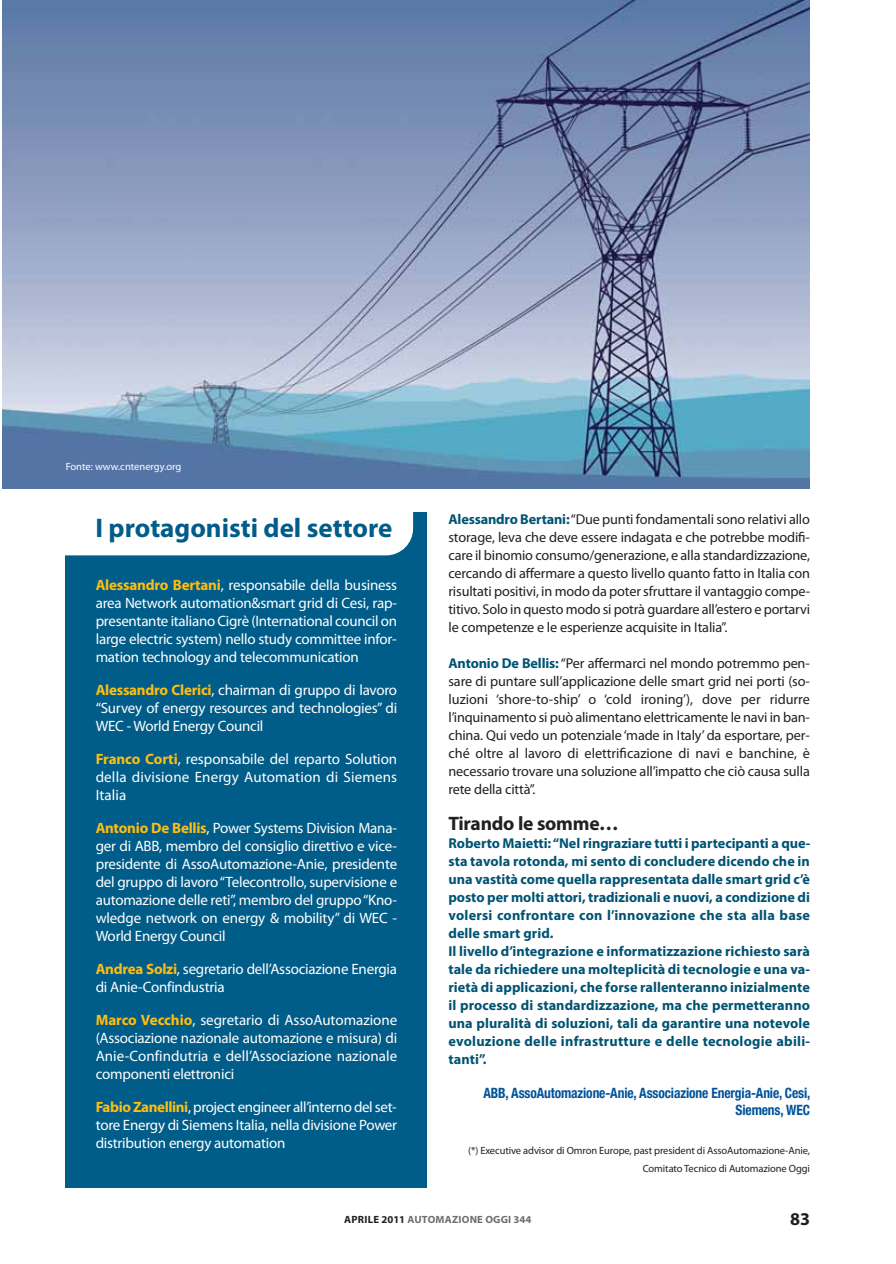
<style>
.page{position:relative;width:896px;height:1264px;background:#fff}
.page>*{position:absolute;margin:0;border:0;box-sizing:border-box;transform-origin:0 0}
.t1{font:700 27px "Myriad Pro";color:#005c88}
.t2{font:700 19.5px "Myriad Pro";letter-spacing:-.01em;color:#231f20}
.t3{font:700 18px "Myriad Pro";color:#231f20}
.t4{font:15px/18px "Myriad Pro";letter-spacing:-.015em;color:#fff;text-align:justify}
.t5{font:14.25px/18px "Myriad Pro";letter-spacing:-.01em;color:#231f20;text-align:justify}
.t6{font:700 14.25px/18px "Myriad Pro";letter-spacing:.005em;color:#005373}
.t7{font:700 condensed 14.25px/17.5px "Helvetica Neue LT";letter-spacing:-.01em;color:#00529b;text-align:right;scale:.95 1}
.t8{font:10.5px/18px "Myriad Pro";letter-spacing:-.01em;color:#231f20;text-align:right}
.t9{font:700 10.5px "Myriad Pro";letter-spacing:.02em;color:#6d6e70}
.t10{font:10.5px "Myriad Pro";color:#fff}
.s1{font-weight:700;color:#febe10}
.s2{font-weight:700;color:#005373}
.s3{color:#231f20}
</style>
<div class="page">
<div style="left:66px;top:512px;width:361px;height:676px;background:#005c88"></div>
<div style="left:1px;top:468px;width:412px;height:87px;background:#fff;border-radius:27px"></div>
<img style="left:3px;top:0;width:807px;height:489px">
<p class="t10" style="left:66px;top:462px;width:117px">Fonte: www.cntenergy.org</p>
<h1 class="t1" style="left:95px;top:517px;width:298px">I protagonisti del settore</h1>
<p class="t4" style="left:96px;top:577px;width:303px"><span class="s1">Alessandro Bertani</span>, responsabile della business area Network automation&amp;smart grid di Cesi, rap&shy;presentante italiano Cigrè (International council on large electric system) nello study committee infor&shy;mation technology and telecommunication</p>
<p class="t4" style="left:96px;top:682px;width:303px"><span class="s1">Alessandro Clerici</span>, chairman di gruppo di lavoro “Survey of energy resources and technologies” di WEC - World Energy Council</p>
<p class="t4" style="left:96px;top:751px;width:303px"><span class="s1">Franco Corti</span>, responsabile del reparto Solution della divisione Energy Automation di Siemens Italia</p>
<p class="t4" style="left:96px;top:820px;width:303px"><span class="s1">Antonio De Bellis</span>, Power Systems Division Mana&shy;ger di ABB, membro del consiglio direttivo e vice&shy;presidente di AssoAutomazione-Anie, presidente del gruppo di lavoro “Telecontrollo, supervisione e automazione delle reti”, membro del gruppo “Kno&shy;wledge network on energy &amp; mobility” di WEC - World Energy Council</p>
<p class="t4" style="left:96px;top:961px;width:303px"><span class="s1">Andrea Solzi</span>, segretario dell’Associazione Energia di Anie-Confindustria</p>
<p class="t4" style="left:96px;top:1012px;width:303px"><span class="s1">Marco Vecchio</span>, segretario di AssoAutomazione (Associazione nazionale automazione e misura) di Anie-Confindutria e dell’Associazione nazionale componenti elettronici</p>
<p class="t4" style="left:96px;top:1099px;width:303px"><span class="s1">Fabio Zanellini</span>, project engineer all’interno del set&shy;tore Energy di Siemens Italia, nella divisione Power distribution energy automation</p>
<p class="t5" style="left:448px;top:511px;width:363px"><span class="s2">Alessandro Bertani:</span>“Due punti fondamentali sono relativi allo storage, leva che deve essere indagata e che potrebbe modifi&shy;care il binomio consumo/generazione, e alla standardizzazione, cercando di affermare a questo livello quanto fatto in Italia con risultati positivi, in modo da poter sfruttare il vantaggio compe&shy;titivo. Solo in questo modo si potrà guardare all’estero e portarvi le competenze e le esperienze acquisite in Italia”.</p>
<p class="t5" style="left:448px;top:655px;width:363px"><span class="s2">Antonio De Bellis:</span>“Per affermarci nel mondo potremmo pen&shy;sare di puntare sull’applicazione delle smart grid nei porti (so&shy;luzioni ‘shore-to-ship’ o ‘cold ironing’), dove per ridurre l’inquinamento si può alimentano elettricamente le navi in ban&shy;china. Qui vedo un potenziale ‘made in Italy’ da esportare, per&shy;ché oltre al lavoro di elettrificazione di navi e banchine, è necessario trovare una soluzione all’impatto che ciò causa sulla rete della città”.</p>
<h2 class="t2" style="left:448px;top:815px;width:172px">Tirando le somme…</h2>
<p class="t6" style="left:448px;top:835px;width:363px">Roberto Maietti: “Nel ringraziare tutti i partecipanti a que&shy;sta tavola rotonda, mi sento di concludere dicendo che in una vastità come quella rappresentata dalle smart grid c’è posto per molti attori, tradizionali e nuovi, a condizione di volersi confrontare con l’innovazione che sta alla base delle smart grid.<br>Il livello d’integrazione e informatizzazione richiesto sarà tale da richiedere una molteplicità di tecnologie e una va&shy;rietà di applicazioni, che forse rallenteranno inizialmente il processo di standardizzazione, ma che permetteranno una pluralità di soluzioni, tali da garantire una notevole evoluzione delle infrastrutture e delle tecnologie abili&shy;tanti”.</p>
<p class="t7" style="left:483px;top:1083px;width:346px">ABB, AssoAutomazione-Anie, Associazione Energia-Anie, Cesi,<br>Siemens, WEC</p>
<p class="t8" style="left:468px;top:1142px;width:343px">(*) Executive advisor di Omron Europe, past president di AssoAutomazione-Anie,<br>Comitato Tecnico di Automazione Oggi</p>
<p class="t9" style="left:344px;top:1215px;width:189px"><span class="s3">APRILE 2011</span> AUTOMAZIONE OGGI 344</p>
<p class="t3" style="left:790px;top:1211px;width:21px">83</p>
</div>
